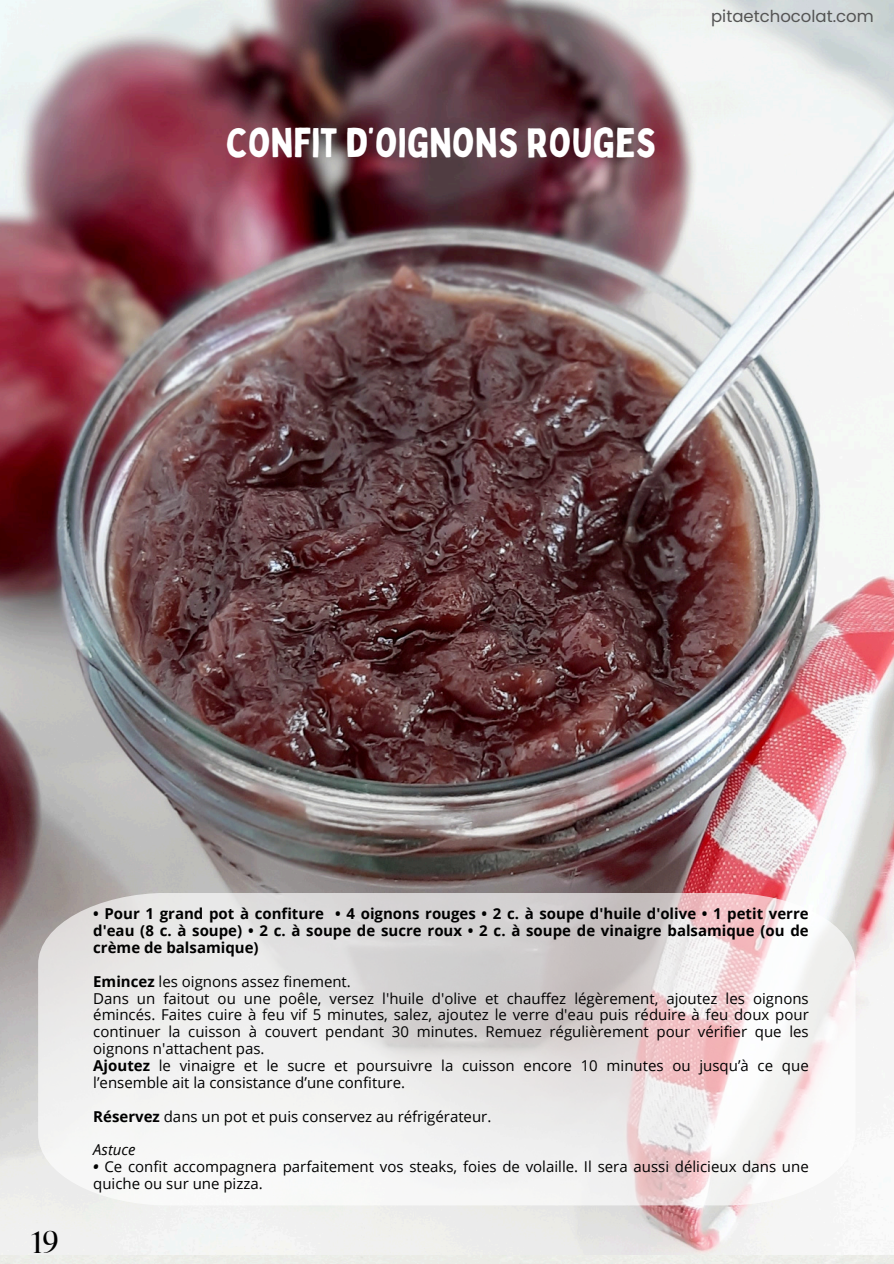
<style>
.page{position:relative;width:894px;height:1264px;background:#fff}
.page>*{position:absolute;margin:0;border:0;box-sizing:border-box;transform-origin:0 0}
.t1{font:40.5px "Bobby Jones";color:#fff}
.t2{font:30px "Maharlika";color:#000}
.t3{font:16.5px "Poppins";color:#545454}
.t4{font:15px/16.8px "Open Sans";color:#000}
.t5{font:700 15px/16.8px "Open Sans";color:#000;text-align:justify}
.t6{font:italic 15px "Open Sans";color:#000}
.s1{font-weight:700}
.s2{font-weight:700;font-style:italic}
</style>
<div class="page">
<img style="left:0;top:0;width:893px;height:1254px">
<svg style="left:38px;top:892px;width:817px;height:313px"></svg>
<p class="t1" style="left:226px;top:117px;width:432px">CONFIT D’OIGNONS ROUGES</p>
<p class="t3" style="left:711px;top:5px;width:164px">pitaetchocolat.com</p>
<h1 class="t2" style="left:31px;top:1229px;width:29px">19</h1>
<h2 class="t5" style="left:93px;top:904px;width:716px">• Pour 1 grand pot à confiture • 4 oignons rouges • 2 c. à soupe d'huile d'olive • 1 petit verre d'eau (8 c. à soupe) • 2 c. à soupe de sucre roux • 2 c. à soupe de vinaigre balsamique (ou de crème de balsamique)</h2>
<p class="t4" style="left:93px;top:972px;width:259px"><span class="s1">Emincez</span> les oignons assez finement.</p>
<p class="t4" style="left:93px;top:989px;width:716px;text-align:justify">Dans un faitout ou une poêle, versez l'huile d'olive et chauffez légèrement, ajoutez les oignons émincés. Faites cuire à feu vif 5 minutes, salez, ajoutez le verre d'eau puis réduire à feu doux pour continuer la cuisson à couvert pendant 30 minutes. Remuez régulièrement pour vérifier que les oignons n'attachent pas.</p>
<p class="t4" style="left:93px;top:1056px;width:716px"><span class="s1">Ajoutez</span> le vinaigre et le sucre et poursuivre la cuisson encore 10 minutes ou jusqu’à ce que l’ensemble ait la consistance d’une confiture.</p>
<p class="t4" style="left:93px;top:1107px;width:399px"><span class="s1">Réservez</span> dans un pot et puis conservez au réfrigérateur.</p>
<p class="t6" style="left:93px;top:1139px;width:44px">Astuce</p>
<p class="t4" style="left:93px;top:1158px;width:716px"><span class="s2">•</span> Ce confit accompagnera parfaitement vos steaks, foies de volaille. Il sera aussi délicieux dans une quiche ou sur une pizza.</p>
</div>
